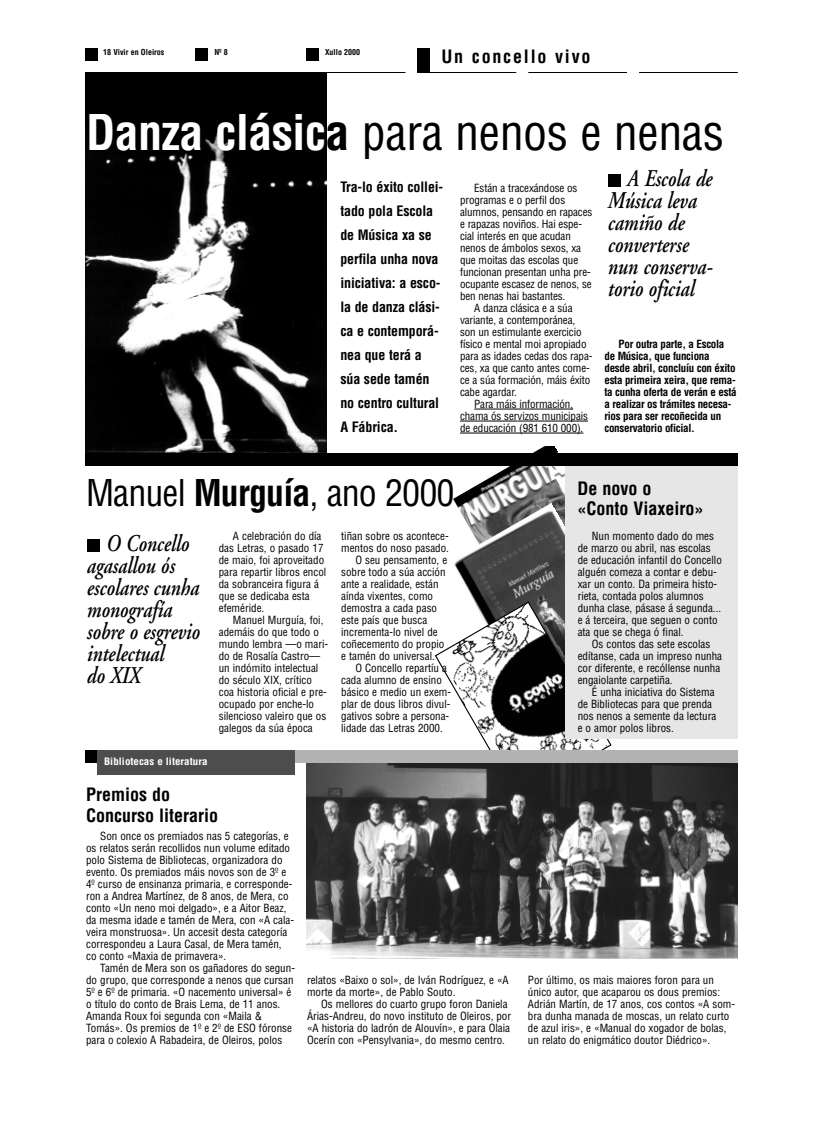
<style>
.page{position:relative;width:823px;height:1134px;background:#fff}
.page>*{position:absolute;margin:0;border:0;box-sizing:border-box;transform-origin:0 0}
.t1{font:condensed 48px "Helvetica";letter-spacing:-.01em;color:#000}
.t2{font:condensed 36px "Helvetica";letter-spacing:-.025em;color:#000}
.t3{font:italic 600 24px/22px "Adobe Garamond";color:#000;scale:.8 1}
.t4{font:700 condensed 18px/21.6px "Helvetica";color:#000}
.t5{font:700 condensed 18px "Helvetica";letter-spacing:.1em;color:#000}
.t6{font:700 condensed 14px/24px "Helvetica";letter-spacing:-.01em;color:#000}
.t7{font:condensed 11px/12px "Helvetica";color:#000}
.t8{font:700 condensed 11px/12px "Helvetica";letter-spacing:-.025em;color:#000}
.t9{font:700 condensed 10px "Helvetica";color:#fff;scale:1.1 1}
.t10{font:700 condensed 8px "Helvetica";color:#000}
.s1{font-weight:700;color:#fff}
.s2{font-weight:700}
</style>
<div class="page">
<img style="left:85px;top:133px;width:241px;height:321px">
<div style="left:85px;top:72px;width:241px;height:61px;background:#000"></div>
<img style="left:452px;top:446px;width:172px;height:57px">
<img style="left:454px;top:503px;width:111px;height:98px">
<svg style="left:435px;top:601px;width:177px;height:149px"></svg>
<div style="left:85px;top:48px;width:12px;height:12px;background:#000"></div>
<div style="left:196px;top:48px;width:12px;height:12px;background:#000"></div>
<div style="left:306px;top:48px;width:12px;height:12px;background:#000"></div>
<hr style="left:417px;top:72px;width:99px;height:1px;background:#000">
<hr style="left:528px;top:72px;width:98px;height:1px;background:#000">
<hr style="left:638px;top:72px;width:99px;height:1px;background:#000">
<hr style="left:306px;top:72px;width:99px;height:1px;background:#000">
<div style="left:417px;top:48px;width:12px;height:24px;background:#000"></div>
<hr style="left:474px;top:409px;width:65px;height:1px;background:#000">
<hr style="left:539px;top:409px;width:33px;height:1px;background:#000">
<hr style="left:460px;top:421px;width:57px;height:1px;background:#000">
<hr style="left:517px;top:421px;width:70px;height:1px;background:#000">
<hr style="left:460px;top:433px;width:123px;height:1px;background:#000">
<div style="left:565px;top:461px;width:172px;height:277px;background:#e6e6e6"></div>
<img style="left:306px;top:762px;width:431px;height:196px">
<div style="left:85px;top:750px;width:652px;height:12px;background:#b3b3b3"></div>
<div style="left:85px;top:750px;width:12px;height:12px;background:#000"></div>
<div style="left:97px;top:750px;width:197px;height:24px;background:#4d4d4d"></div>
<div style="left:607px;top:174px;width:12px;height:12px;background:#000"></div>
<div style="left:85px;top:454px;width:652px;height:12px;background:#000"></div>
<div style="left:87px;top:539px;width:12px;height:12px;background:#000"></div>
<p class="t10" style="left:103px;top:48px;width:63px">18 Vivir en Oleiros</p>
<p class="t10" style="left:214px;top:48px;width:15px">Nº 8</p>
<p class="t10" style="left:325px;top:48px;width:37px">Xullo 2000</p>
<h3 class="t5" style="left:441px;top:46px;width:150px">Un concello vivo</h3>
<h1 class="t1" style="left:86px;top:106px;width:639px"><span class="s1">Danza clásic</span><span class="s2">a</span> para nenos e nenas</h1>
<p class="t6" style="left:340px;top:175px;width:104px">Tra-lo éxito collei&shy;tado pola Escola de Música xa se perfila unha nova iniciativa: a esco&shy;la de danza clási&shy;ca e contemporá&shy;nea que terá a súa sede tamén no centro cultural<br>A Fábrica.</p>
<h3 class="t3" style="left:606px;top:170px;width:133px;text-indent:19px">A Escola de<br>Música leva camiño de converterse nun conserva&shy;torio oficial</h3>
<p class="t7" style="left:474px;top:182px;width:105px">Están a tracexándose os</p>
<p class="t7" style="left:460px;top:194px;width:107px">programas e o perfil dos</p>
<p class="t7" style="left:460px;top:206px;width:134px">alumnos, pensando en rapaces</p>
<p class="t7" style="left:460px;top:218px;width:123px">e rapazas noviños. Hai espe-</p>
<p class="t7" style="left:460px;top:230px;width:112px">cial interés en que acudan</p>
<p class="t7" style="left:460px;top:242px;width:122px">nenos de ámbolos sexos, xa</p>
<p class="t7" style="left:460px;top:254px;width:120px">que moitas das escolas que</p>
<p class="t7" style="left:460px;top:266px;width:132px">funcionan presentan unha pre-</p>
<p class="t7" style="left:460px;top:278px;width:133px">ocupante escasez de nenos, se</p>
<p class="t7" style="left:460px;top:290px;width:107px">ben nenas hai bastantes.</p>
<p class="t7" style="left:474px;top:302px;width:100px">A danza clásica e a súa</p>
<p class="t7" style="left:460px;top:314px;width:117px">variante, a contemporánea,</p>
<p class="t7" style="left:460px;top:326px;width:123px">son un estimulante exercicio</p>
<p class="t7" style="left:460px;top:338px;width:128px">físico e mental moi apropiado</p>
<p class="t7" style="left:460px;top:350px;width:134px">para as idades cedas dos rapa-</p>
<p class="t7" style="left:460px;top:362px;width:131px">ces, xa que canto antes come-</p>
<p class="t7" style="left:460px;top:374px;width:132px">ce a súa formación, máis éxito</p>
<p class="t7" style="left:460px;top:386px;width:58px">cabe agardar.</p>
<p class="t7" style="left:474px;top:398px;width:100px">Para máis información,</p>
<p class="t7" style="left:460px;top:410px;width:129px">chama ós servizos municipais</p>
<p class="t7" style="left:460px;top:422px;width:125px">de educación (981 610 000).</p>
<p class="t8" style="left:604px;top:338px;width:134px;text-indent:14px">Por outra parte, a Escola de Música, que funciona desde abril, concluíu con éxito esta primeira xeira, que rema&shy;ta cunha oferta de verán e está a realizar os trámites necesa&shy;rios para ser recoñecida un conservatorio oficial.</p>
<h2 class="t2" style="left:86px;top:472px;width:369px">Manuel <span class="s2">Murguía</span>, ano 2000</h2>
<p class="t7" style="left:219px;top:530px;width:109px;text-indent:14px">A celebración do día das Letras, o pasado 17 de maio, foi aproveitado para repartir libros encol da sobranceira figura á que se dedicaba esta efeméride.</p>
<p class="t7" style="left:219px;top:614px;width:111px;text-indent:14px">Manuel Murguía, foi, ademáis do que todo o mundo lembra —o mari&shy;do de Rosalía Castro— un indómito intelectual do século XIX, crítico coa historia oficial e pre&shy;ocupado por enche-lo silencioso valeiro que os galegos da súa época</p>
<p class="t7" style="left:341px;top:530px;width:109px">tiñan sobre os acontece-</p>
<p class="t7" style="left:341px;top:542px;width:109px">mentos do noso pasado.</p>
<p class="t7" style="left:355px;top:554px;width:93px">O seu pensamento, e</p>
<p class="t7" style="left:341px;top:566px;width:106px">sobre todo a súa acción</p>
<p class="t7" style="left:341px;top:578px;width:99px">ante a realidade, están</p>
<p class="t7" style="left:341px;top:590px;width:93px">aínda vixentes, como</p>
<p class="t7" style="left:341px;top:602px;width:97px">demostra a cada paso</p>
<p class="t7" style="left:341px;top:614px;width:88px">este país que busca</p>
<p class="t7" style="left:341px;top:626px;width:98px">incrementa-lo nivel de</p>
<p class="t7" style="left:341px;top:638px;width:105px">coñecemento do propio</p>
<p class="t7" style="left:341px;top:650px;width:95px">e tamén do universal.</p>
<p class="t7" style="left:355px;top:662px;width:93px">O Concello repartíu a</p>
<p class="t7" style="left:341px;top:674px;width:102px">cada alumno de ensino</p>
<p class="t7" style="left:341px;top:686px;width:111px">básico e medio un exem-</p>
<p class="t7" style="left:341px;top:698px;width:111px">plar de dous libros divul-</p>
<p class="t7" style="left:341px;top:710px;width:110px">gativos sobre a persona-</p>
<p class="t7" style="left:341px;top:722px;width:103px">lidade das Letras 2000.</p>
<h3 class="t3" style="left:86px;top:535px;width:143px;text-indent:19px">O Concello agasallou ós escolares cunha monografía sobre o esgrevio intelectual<br>do XIX</h3>
<p class="t9" style="left:104px;top:756px;width:95px">Bibliotecas e literatura</p>
<h3 class="t4" style="left:86px;top:783px;width:133px">Premios do<br>Concurso literario</h3>
<p class="t7" style="left:86px;top:830px;width:209px;text-indent:14px">Son once os premiados nas 5 categorías, e os relatos serán recollidos nun volume editado polo Sistema de Bibliotecas, organizadora do evento. Os premiados máis novos son de 3º e 4º curso de ensinanza primaria, e corresponde&shy;ron a Andrea Martínez, de 8 anos, de Mera, co conto «Un neno moi delgado», e a Aitor Beaz, da mesma idade e tamén de Mera, con «A cala&shy;veira monstruosa». Un accesit desta categoría correspondeu a Laura Casal, de Mera tamén, co conto «Maxia de primavera».</p>
<p class="t7" style="left:86px;top:962px;width:210px;text-indent:14px">Tamén de Mera son os gañadores do segun&shy;do grupo, que corresponde a nenos que cursan 5º e 6º de primaria. «O nacemento universal» é o título do conto de Brais Lema, de 11 anos.<br>Amanda Roux foi segunda con «Maila &amp; Tomás». Os premios de 1º e 2º de ESO fóronse para o colexio A Rabadeira, de Oleiros, polos</p>
<p class="t7" style="left:307px;top:974px;width:203px">relatos «Baixo o sol», de Iván Rodríguez, e «A morte da morte», de Pablo Souto.</p>
<p class="t7" style="left:307px;top:998px;width:205px;text-indent:14px">Os mellores do cuarto grupo foron Daniela Árias-Andreu, do novo instituto de Oleiros, por «A historia do ladrón de Alouvín», e para Olaia Ocerín con «Pensylvania», do mesmo centro.</p>
<h3 class="t4" style="left:577px;top:479px;width:127px;line-height:20px">De novo o «Conto Viaxeiro»</h3>
<p class="t7" style="left:577px;top:530px;width:146px;text-indent:14px">Nun momento dado do mes de marzo ou abril, nas escolas de educación infantil do Concello alguén comeza a contar e debu&shy;xar un conto. Da primeira histo&shy;rieta, contada polos alumnos dunha clase, pásase á segunda... e á terceira, que seguen o conto ata que se chega ó final.</p>
<p class="t7" style="left:577px;top:638px;width:146px;text-indent:14px">Os contos das sete escolas edítanse, cada un impreso nunha cor diferente, e recóllense nunha engaiolante carpetiña.</p>
<p class="t7" style="left:577px;top:686px;width:140px;text-indent:14px">É unha iniciativa do Sistema de Bibliotecas para que prenda nos nenos a semente da lectura e o amor polos libros.</p>
<p class="t7" style="left:527px;top:974px;width:208px">Por último, os mais maiores foron para un único autor, que acaparou os dous premios:<br>Adrián Martín, de 17 anos, cos contos «A som&shy;bra dunha manada de moscas, un relato curto de azul iris», e «Manual do xogador de bolas, un relato do enigmático doutor Diédrico».</p>
</div>
